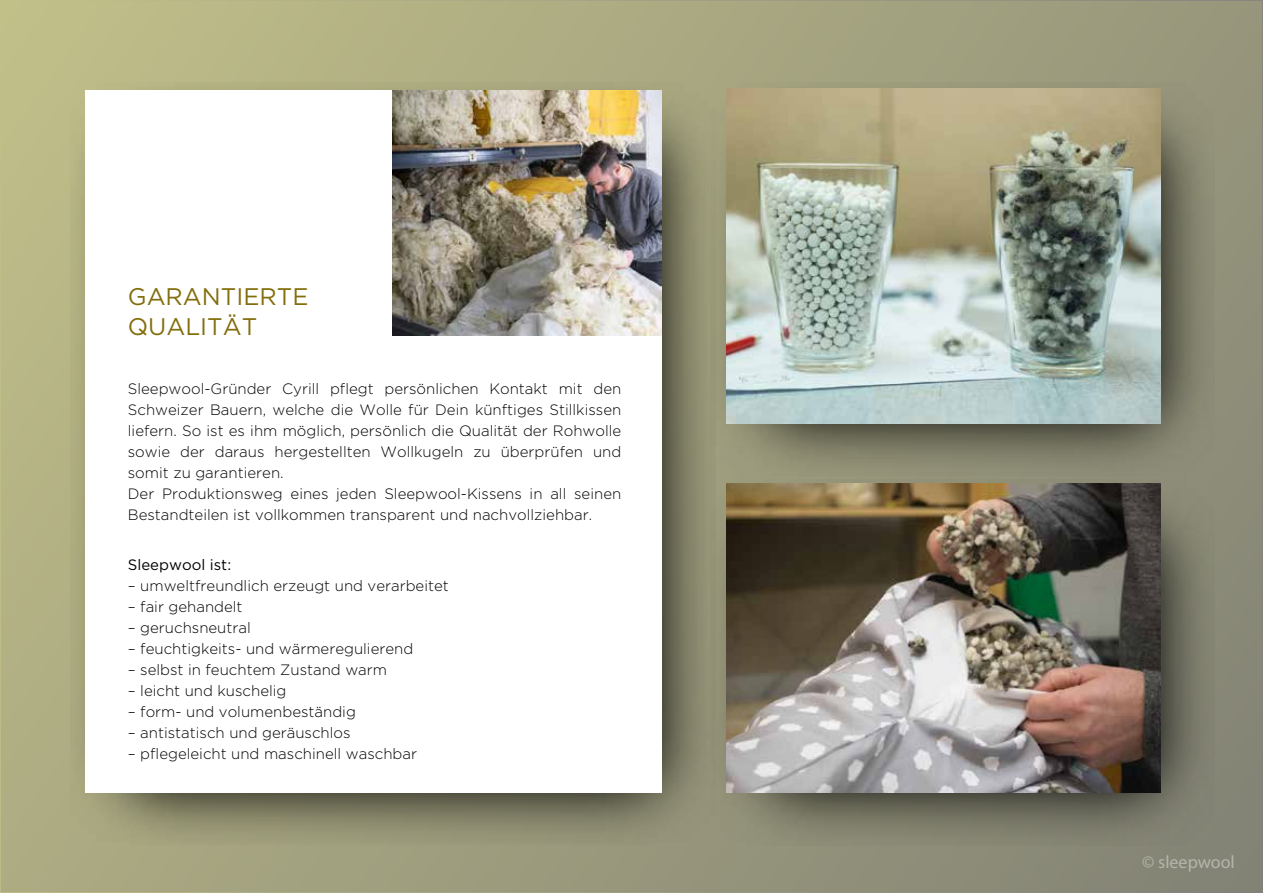
<style>
.page{position:relative;width:1263px;height:893px;background:#fff}
.page>*{position:absolute;margin:0;border:0;box-sizing:border-box;transform-origin:0 0}
.t1{font:24px/30px "Gotham";color:#836e0d}
.t2{font:18px "Myriad Pro";color:#b6b5ac}
.t3{font:300 15px/21px "Gotham";color:#000}
.t4{font:15px "Gotham";color:#000}
</style>
<div class="page">
<div style="left:0;top:0;width:1263px;height:893px;background:linear-gradient(to right,#bab886,#8e8e79)"></div>
<img style="left:716px;top:82px;width:499px;height:394px">
<img style="left:70px;top:82px;width:646px;height:764px">
<div style="left:85px;top:91px;width:576px;height:702px;background:#fff"></div>
<img style="left:712px;top:479px;width:503px;height:367px">
<img style="left:392px;top:91px;width:269px;height:245px">
<img style="left:726px;top:89px;width:435px;height:334px">
<img style="left:726px;top:483px;width:434px;height:310px">
<h1 class="t1" style="left:128px;top:281px;width:182px">GARANTIERTE<br>QUALITÄT</h1>
<p class="t3" style="left:128px;top:378px;width:495px">Sleepwool-Gründer Cyrill pflegt persönlichen Kontakt mit den Schweizer Bauern, welche die Wolle für Dein künftiges Stillkissen liefern. So ist es ihm möglich, persönlich die Qualität der Rohwolle sowie der daraus hergestellten Wollkugeln zu überprüfen und somit zu garantieren.<br>Der Produktionsweg eines jeden Sleepwool-Kissens in all seinen Bestandteilen ist vollkommen transparent und nachvollziehbar.</p>
<p class="t4" style="left:128px;top:556px;width:105px">Sleepwool ist:</p>
<p class="t3" style="left:128px;top:575px;width:322px">– umweltfreundlich erzeugt und verarbeitet</p>
<p class="t3" style="left:128px;top:596px;width:116px">– fair gehandelt</p>
<p class="t3" style="left:128px;top:617px;width:124px">– geruchsneutral</p>
<p class="t3" style="left:128px;top:638px;width:287px">– feuchtigkeits- und wärmeregulierend</p>
<p class="t3" style="left:128px;top:659px;width:261px">– selbst in feuchtem Zustand warm</p>
<p class="t3" style="left:128px;top:680px;width:160px">– leicht und kuschelig</p>
<p class="t3" style="left:128px;top:701px;width:230px">– form- und volumenbeständig</p>
<p class="t3" style="left:128px;top:722px;width:224px">– antistatisch und geräuschlos</p>
<p class="t3" style="left:128px;top:743px;width:291px">– pflegeleicht und maschinell waschbar</p>
<p class="t2" style="left:1142px;top:850px;width:94px">© sleepwool</p>
</div>
